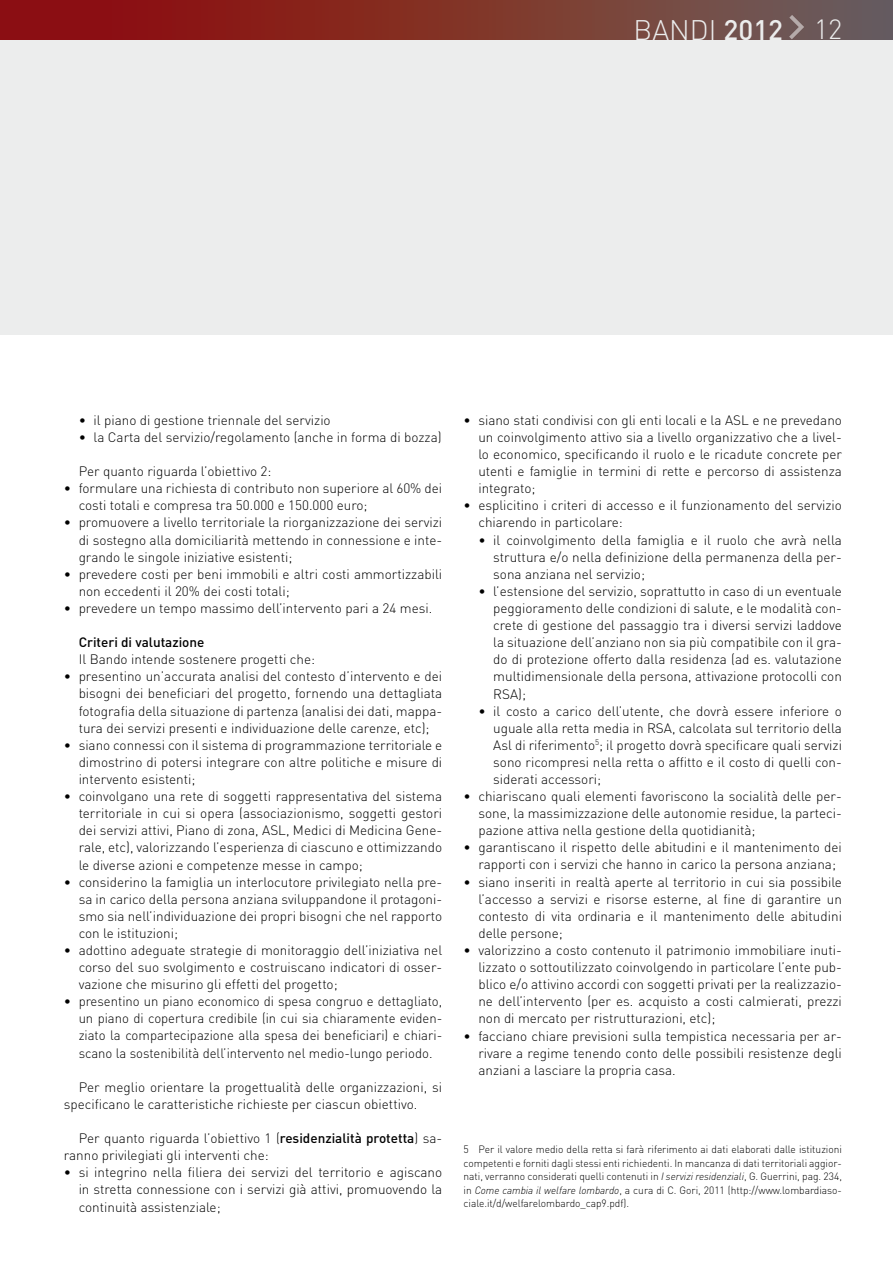
<style>
.page{position:relative;width:893px;height:1263px;background:#fff}
.page>*{position:absolute;margin:0;border:0;box-sizing:border-box;transform-origin:0 0}
.t1{font:300 27.9px "DIN";color:#eceded}
.t2{font:300 13.5px/17.1px "DIN";color:#000;text-align:justify}
.t3{font:500 13.5px "DIN";color:#000}
.t4{font:300 10.5px/13.5px "DIN";color:#000;text-align:justify}
.s1{font-weight:500}
.s2{font-size:27.45px}
.s3{font-style:italic}
</style>
<div class="page">
<div style="left:0;top:0;width:893px;height:335px;background:#eceded"></div>
<div style="left:0;top:0;width:893px;height:39px;background:linear-gradient(to right,#920503,#6c6058)"></div>
<svg style="left:789px;top:15px;width:15px;height:24px"></svg>
<hr style="left:892px;top:0;width:1px;height:39px;background:#635a60">
<h1 class="t1" style="left:634px;top:13px;width:210px">BANDI <span class="s1">2012</span> <span class="s2">12</span></h1>
<p class="t2" style="left:79px;top:411px;width:254px">• il piano di gestione triennale del servizio</p>
<p class="t2" style="left:79px;top:428px;width:364px">• la Carta del servizio/regolamento (anche in forma di bozza)</p>
<p class="t2" style="left:79px;top:462px;width:194px">Per quanto riguarda l’obiettivo 2:</p>
<p class="t2" style="left:79px;top:480px;width:365px;text-indent:-15px">• formulare una richiesta di contributo non superiore al 60% dei costi totali e compresa tra 50.000 e 150.000 euro;</p>
<p class="t2" style="left:79px;top:514px;width:365px;text-indent:-15px">• promuovere a livello territoriale la riorganizzazione dei servizi di sostegno alla domiciliarità mettendo in connessione e inte&shy;grando le singole iniziative esistenti;</p>
<p class="t2" style="left:79px;top:565px;width:365px;text-indent:-15px">• prevedere costi per beni immobili e altri costi ammortizzabili non eccedenti il 20% dei costi totali;</p>
<p class="t2" style="left:64px;top:599px;width:370px">• prevedere un tempo massimo dell’intervento pari a 24 mesi.</p>
<p class="t3" style="left:79px;top:634px;width:127px">Criteri di valutazione</p>
<p class="t2" style="left:79px;top:651px;width:238px">Il Bando intende sostenere progetti che:</p>
<p class="t2" style="left:79px;top:668px;width:365px;text-indent:-15px">• presentino un’accurata analisi del contesto d’intervento e dei bisogni dei beneficiari del progetto, fornendo una dettagliata fotografia della situazione di partenza (analisi dei dati, mappa&shy;tura dei servizi presenti e individuazione delle carenze, etc);</p>
<p class="t2" style="left:79px;top:736px;width:365px;text-indent:-15px">• siano connessi con il sistema di programmazione territoriale e dimostrino di potersi integrare con altre politiche e misure di intervento esistenti;</p>
<p class="t2" style="left:79px;top:787px;width:365px;text-indent:-15px">• coinvolgano una rete di soggetti rappresentativa del sistema territoriale in cui si opera (associazionismo, soggetti gestori dei servizi attivi, Piano di zona, ASL, Medici di Medicina Gene&shy;rale, etc), valorizzando l’esperienza di ciascuno e ottimizzando le diverse azioni e competenze messe in campo;</p>
<p class="t2" style="left:79px;top:873px;width:365px;text-indent:-15px">• considerino la famiglia un interlocutore privilegiato nella pre&shy;sa in carico della persona anziana sviluppandone il protagoni&shy;smo sia nell’individuazione dei propri bisogni che nel rapporto con le istituzioni;</p>
<p class="t2" style="left:79px;top:941px;width:365px;text-indent:-15px">• adottino adeguate strategie di monitoraggio dell’iniziativa nel corso del suo svolgimento e costruiscano indicatori di osser&shy;vazione che misurino gli effetti del progetto;</p>
<p class="t2" style="left:79px;top:993px;width:365px;text-indent:-15px">• presentino un piano economico di spesa congruo e dettagliato, un piano di copertura credibile (in cui sia chiaramente eviden&shy;ziato la compartecipazione alla spesa dei beneficiari) e chiari&shy;scano la sostenibilità dell’intervento nel medio-lungo periodo.</p>
<p class="t2" style="left:64px;top:1078px;width:380px;text-indent:15px">Per meglio orientare la progettualità delle organizzazioni, si specificano le caratteristiche richieste per ciascun obiettivo.</p>
<p class="t2" style="left:64px;top:1129px;width:380px;text-indent:15px">Per quanto riguarda l’obiettivo 1 (<span class="s1">residenzialità protetta</span>) sa&shy;ranno privilegiati gli interventi che:</p>
<p class="t2" style="left:79px;top:1164px;width:365px;text-indent:-15px">• si integrino nella filiera dei servizi del territorio e agiscano in stretta connessione con i servizi già attivi, promuovendo la continuità assistenziale;</p>
<p class="t2" style="left:478px;top:411px;width:365px;text-indent:-15px">• siano stati condivisi con gli enti locali e la ASL e ne prevedano un coinvolgimento attivo sia a livello organizzativo che a livel&shy;lo economico, specificando il ruolo e le ricadute concrete per utenti e famiglie in termini di rette e percorso di assistenza integrato;</p>
<p class="t2" style="left:478px;top:497px;width:365px;text-indent:-15px">• esplicitino i criteri di accesso e il funzionamento del servizio chiarendo in particolare:</p>
<p class="t2" style="left:493px;top:531px;width:350px;text-indent:-15px">• il coinvolgimento della famiglia e il ruolo che avrà nella struttura e/o nella definizione della permanenza della per&shy;sona anziana nel servizio;</p>
<p class="t2" style="left:493px;top:582px;width:350px;text-indent:-15px">• l’estensione del servizio, soprattutto in caso di un eventuale peggioramento delle condizioni di salute, e le modalità con&shy;crete di gestione del passaggio tra i diversi servizi laddove la situazione dell’anziano non sia più compatibile con il gra&shy;do di protezione offerto dalla residenza (ad es. valutazione multidimensionale della persona, attivazione protocolli con RSA);</p>
<p class="t2" style="left:493px;top:702px;width:350px;text-indent:-15px">• il costo a carico dell’utente, che dovrà essere inferiore o uguale alla retta media in RSA, calcolata sul territorio della Asl di riferimento<sup>5</sup>; il progetto dovrà specificare quali servizi sono ricompresi nella retta o affitto e il costo di quelli con&shy;siderati accessori;</p>
<p class="t2" style="left:478px;top:787px;width:365px;text-indent:-15px">• chiariscano quali elementi favoriscono la socialità delle per&shy;sone, la massimizzazione delle autonomie residue, la parteci&shy;pazione attiva nella gestione della quotidianità;</p>
<p class="t2" style="left:478px;top:839px;width:365px;text-indent:-15px">• garantiscano il rispetto delle abitudini e il mantenimento dei rapporti con i servizi che hanno in carico la persona anziana;</p>
<p class="t2" style="left:478px;top:873px;width:365px;text-indent:-15px">• siano inseriti in realtà aperte al territorio in cui sia possibile l’accesso a servizi e risorse esterne, al fine di garantire un contesto di vita ordinaria e il mantenimento delle abitudini delle persone;</p>
<p class="t2" style="left:478px;top:941px;width:365px;text-indent:-15px">• valorizzino a costo contenuto il patrimonio immobiliare inuti&shy;lizzato o sottoutilizzato coinvolgendo in particolare l’ente pub&shy;blico e/o attivino accordi con soggetti privati per la realizzazio&shy;ne dell’intervento (per es. acquisto a costi calmierati, prezzi non di mercato per ristrutturazioni, etc);</p>
<p class="t2" style="left:478px;top:1027px;width:365px;text-indent:-15px">• facciano chiare previsioni sulla tempistica necessaria per ar&shy;rivare a regime tenendo conto delle possibili resistenze degli anziani a lasciare la propria casa.</p>
<p class="t4" style="left:463px;top:1142px;width:380px">5 Per il valore medio della retta si farà riferimento ai dati elaborati dalle istituzioni competenti e forniti dagli stessi enti richiedenti. In mancanza di dati territoriali aggior&shy;nati, verranno considerati quelli contenuti in <span class="s3">I servizi residenziali</span>, G. Guerrini, pag. 234, in <span class="s3">Come cambia il welfare lombardo</span>, a cura di C. Gori, 2011 (http://www.lombardiaso&shy;ciale.it/d/welfarelombardo_cap9.pdf).</p>
</div>
